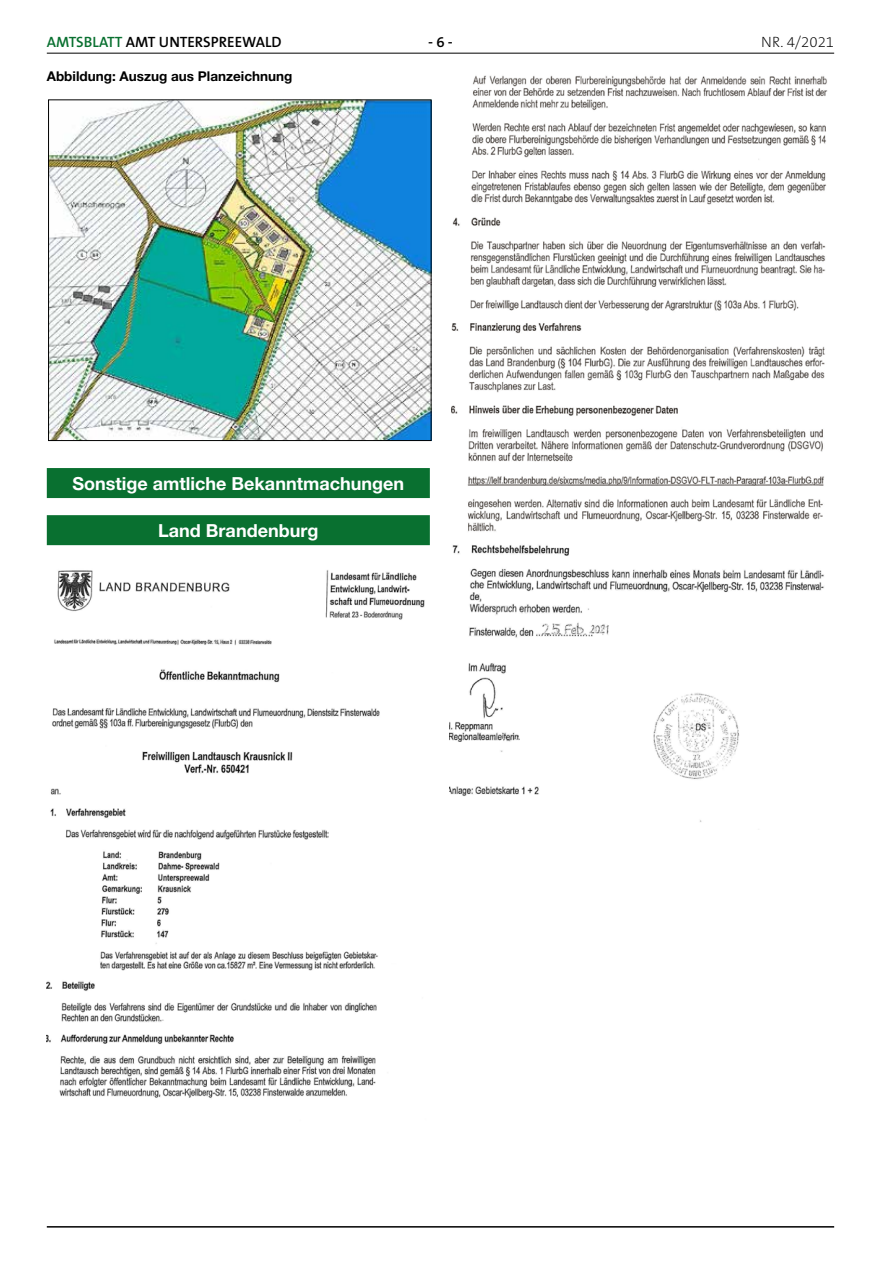
<style>
.page{position:relative;width:881px;height:1263px;background:#fff}
.page>*{position:absolute;margin:0;border:0;box-sizing:border-box;transform-origin:0 0}
.t1{font:700 18px "Helvetica Neue LT";color:#fff}
.t2{font:600 15px "The Sans B6";color:#000}
.t3{font:200 15px "The Sans B2";color:#000}
.t4{font:700 13.5px "Helvetica Neue LT";color:#000}
.s1{color:#097030}
</style>
<div class="page">
<hr style="left:47px;top:53px;width:786px;height:1px;background:#000">
<div style="left:47px;top:468px;width:382px;height:30px;background:#097030"></div>
<div style="left:47px;top:515px;width:382px;height:30px;background:#097030"></div>
<img style="left:50px;top:102px;width:379px;height:337px">
<div style="left:48px;top:100px;width:383px;height:341px;border:1px solid #000"></div>
<img style="left:47px;top:570px;width:378px;height:528px">
<img style="left:451px;top:75px;width:377px;height:457px">
<img style="left:449px;top:545px;width:375px;height:277px">
<hr style="left:47px;top:1226px;width:786px;height:1px;background:#000">
<p class="t2" style="left:47px;top:34px;width:236px"><span class="s1">AMTSBLATT</span> AMT UNTERSPREEWALD</p>
<p class="t2" style="left:428px;top:34px;width:26px">- 6 -</p>
<p class="t3" style="left:761px;top:34px;width:74px">NR. 4/2021</p>
<p class="t4" style="left:47px;top:68px;width:247px">Abbildung: Auszug aus Planzeichnung</p>
<p class="t1" style="left:72px;top:472px;width:333px">Sonstige amtliche Bekanntmachungen</p>
<p class="t1" style="left:158px;top:519px;width:162px">Land Brandenburg</p>
</div>
